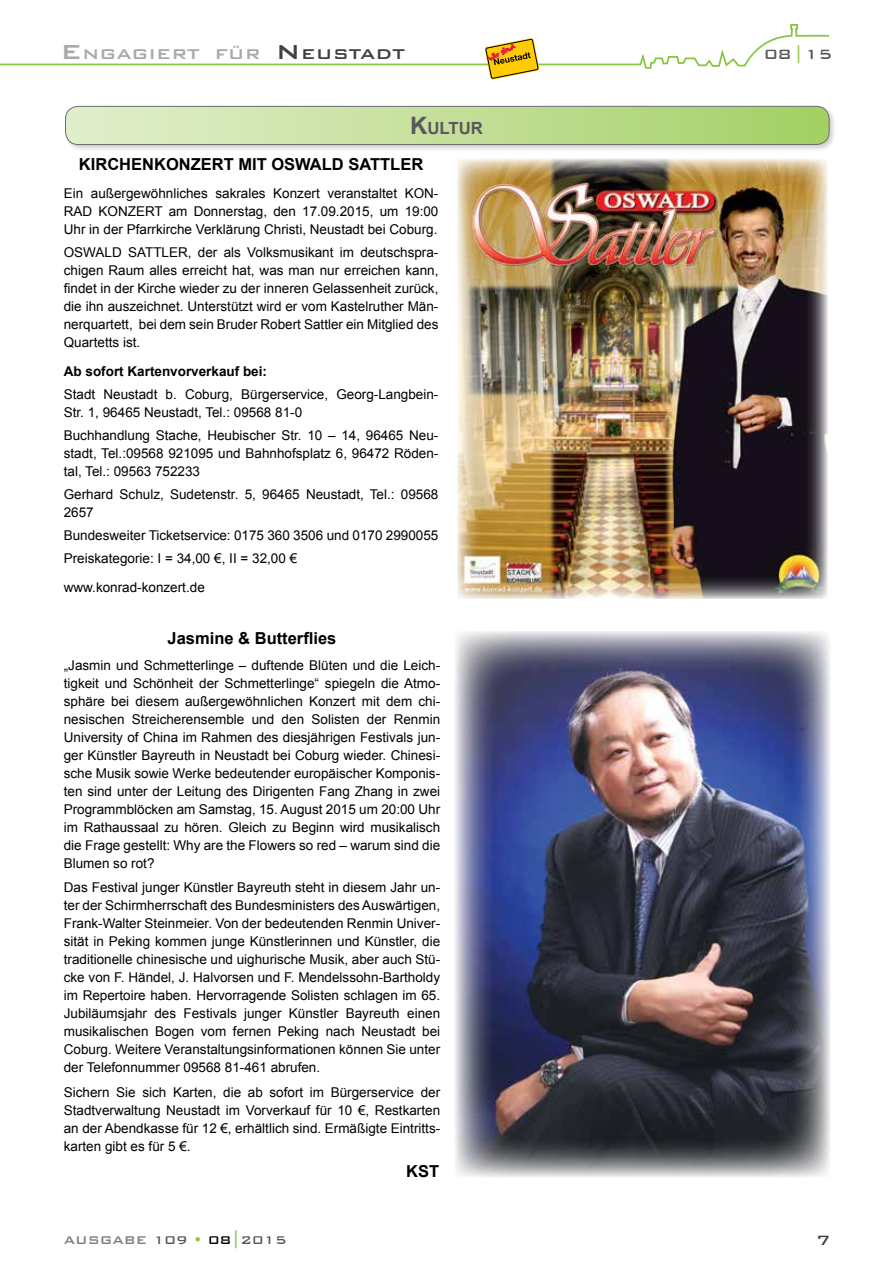
<style>
.page{position:relative;width:893px;height:1263px;background:#fff}
.page>*{position:absolute;margin:0;border:0;box-sizing:border-box;transform-origin:0 0}
.t1{font:500 18.9px "Bank Gothic BT";color:#a7a9ac;scale:1.06 1}
.t2{font:500 18.9px "Bank Gothic BT";color:#414042;scale:1.06 1}
.t3{font:500 18px "Bank Gothic BT";color:#58595b}
.t4{font:500 18px "Bank Gothic BT";color:#414042}
.t5{font:700 16.8px "Arial";color:#58595b}
.t6{font:700 16.5px "Arial";color:#000}
.t7{font:500 15px "Bank Gothic BT";color:#808285}
.t8{font:13.5px/18px "Arial";color:#000;text-align:justify}
.t9{font:700 13.5px "Arial";color:#000}
.s1{font-size:27px}
.s2{font-size:27px;color:#414042}
.s3{color:#414042}
.s4{color:#8dc63f}
.s5{font-size:24px}
.s6{color:#58595b}
.s7{color:#000}
.s8{font-size:18px;color:#8dc63f}
</style>
<div class="page">
<svg style="left:0;top:24px;width:830px;height:45px"></svg>
<svg style="left:485px;top:38px;width:54px;height:42px"></svg>
<img style="left:457px;top:159px;width:370px;height:439px">
<div style="left:64px;top:105px;width:772px;height:47px;background:#000;opacity:.2"></div>
<svg style="left:65px;top:106px;width:764px;height:39px;background:#c4df9a"></svg>
<div style="left:65px;top:106px;width:764px;height:39px;border:1px solid #6d6e71;border-radius:13px"></div>
<img style="left:455px;top:631px;width:375px;height:546px">
<h1 class="t1" style="left:61px;top:44px;width:52px"><span class="s1">E</span>ngag</h1>
<h1 class="t1" style="left:149px;top:44px;width:159px">iert für <span class="s2">N</span> <span class="s3">eus</span></h1>
<h1 class="t2" style="left:349px;top:44px;width:54px">tadt</h1>
<h2 class="t3" style="left:764px;top:44px;width:70px">08<span class="s4">|</span>15</h2>
<p class="t5" style="left:410px;top:117px;width:75px"><span class="s5">K</span>ULTUR</p>
<p class="t6" style="left:79px;top:153px;width:346px">KIRCHENKONZERT MIT OSWALD SATTLER</p>
<p class="t8" style="left:64px;top:185px;width:376px">Ein außergewöhnliches sakrales Konzert veranstaltet KON-RAD KONZERT am Donnerstag, den 17.09.2015, um 19:00<br>Uhr in der Pfarrkirche Verklärung Christi, Neustadt bei Coburg.</p>
<p class="t8" style="left:64px;top:244px;width:376px">OSWALD SATTLER, der als Volksmusikant im deutschspra&shy;chigen Raum alles erreicht hat, was man nur erreichen kann, findet in der Kirche wieder zu der inneren Gelassenheit zurück, die ihn auszeichnet. Unterstützt wird er vom Kastelruther Män&shy;nerquartett, bei dem sein Bruder Robert Sattler ein Mitglied des Quartetts ist.</p>
<p class="t9" style="left:64px;top:362px;width:205px">Ab sofort Kartenvorverkauf bei:</p>
<p class="t8" style="left:64px;top:385px;width:376px">Stadt Neustadt b. Coburg, Bürgerservice, Georg-Langbein-<br>Str. 1, 96465 Neustadt, Tel.: 09568 81-0</p>
<p class="t8" style="left:64px;top:426px;width:376px">Buchhandlung Stache, Heubischer Str. 10 – 14, 96465 Neu&shy;stadt, Tel.:09568 921095 und Bahnhofsplatz 6, 96472 Röden&shy;tal, Tel.: 09563 752233</p>
<p class="t8" style="left:64px;top:486px;width:376px">Gerhard Schulz, Sudetenstr. 5, 96465 Neustadt, Tel.: 09568<br>2657</p>
<p class="t8" style="left:64px;top:524px;width:376px;line-height:23.1px">Bundesweiter Ticketservice: 0175 360 3506 und 0170 2990055<br>Preiskategorie: I = 34,00 €, II = 32,00 €</p>
<p class="t8" style="left:64px;top:578px;width:143px">www.konrad-konzert.de</p>
<p class="t6" style="left:168px;top:627px;width:170px">Jasmine &amp; Butterflies</p>
<p class="t8" style="left:64px;top:656px;width:378px">„Jasmin und Schmetterlinge – duftende Blüten und die Leich&shy;tigkeit und Schönheit der Schmetterlinge“ spiegeln die Atmo&shy;sphäre bei diesem außergewöhnlichen Konzert mit dem chi&shy;nesischen Streicherensemble und den Solisten der Renmin University of China im Rahmen des diesjährigen Festivals jun&shy;ger Künstler Bayreuth in Neustadt bei Coburg wieder. Chinesi&shy;sche Musik sowie Werke bedeutender europäischer Komponis&shy;ten sind unter der Leitung des Dirigenten Fang Zhang in zwei Programmblöcken am Samstag, 15. August 2015 um 20:00 Uhr im Rathaussaal zu hören. Gleich zu Beginn wird musikalisch die Frage gestellt: Why are the Flowers so red – warum sind die Blumen so rot?</p>
<p class="t8" style="left:64px;top:879px;width:378px">Das Festival junger Künstler Bayreuth steht in diesem Jahr un&shy;ter der Schirmherrschaft des Bundesministers des Auswärtigen, Frank-Walter Steinmeier. Von der bedeutenden Renmin Univer&shy;sität in Peking kommen junge Künstlerinnen und Künstler, die traditionelle chinesische und uighurische Musik, aber auch Stü&shy;cke von F. Händel, J. Halvorsen und F. Mendelssohn-Bartholdy im Repertoire haben. Hervorragende Solisten schlagen im 65.<br>Jubiläumsjahr des Festivals junger Künstler Bayreuth einen musikalischen Bogen vom fernen Peking nach Neustadt bei Coburg. Weitere Veranstaltungsinformationen können Sie unter der Telefonnummer 09568 81-461 abrufen.</p>
<p class="t8" style="left:64px;top:1083px;width:378px">Sichern Sie sich Karten, die ab sofort im Bürgerservice der Stadtverwaltung Neustadt im Vorverkauf für 10 €, Restkarten an der Abendkasse für 12 €, erhältlich sind. Ermäßigte Eintritts&shy;karten gibt es für 5 €.</p>
<p class="t6" style="left:406px;top:1160px;width:34px">KST</p>
<p class="t7" style="left:64px;top:1231px;width:225px">AUSGABE <span class="s6">109</span> <span class="s4">•</span> <span class="s7">08</span><span class="s8">|</span><span class="s6">2015</span></p>
<h2 class="t4" style="left:816px;top:1230px;width:15px">7</h2>
</div>
